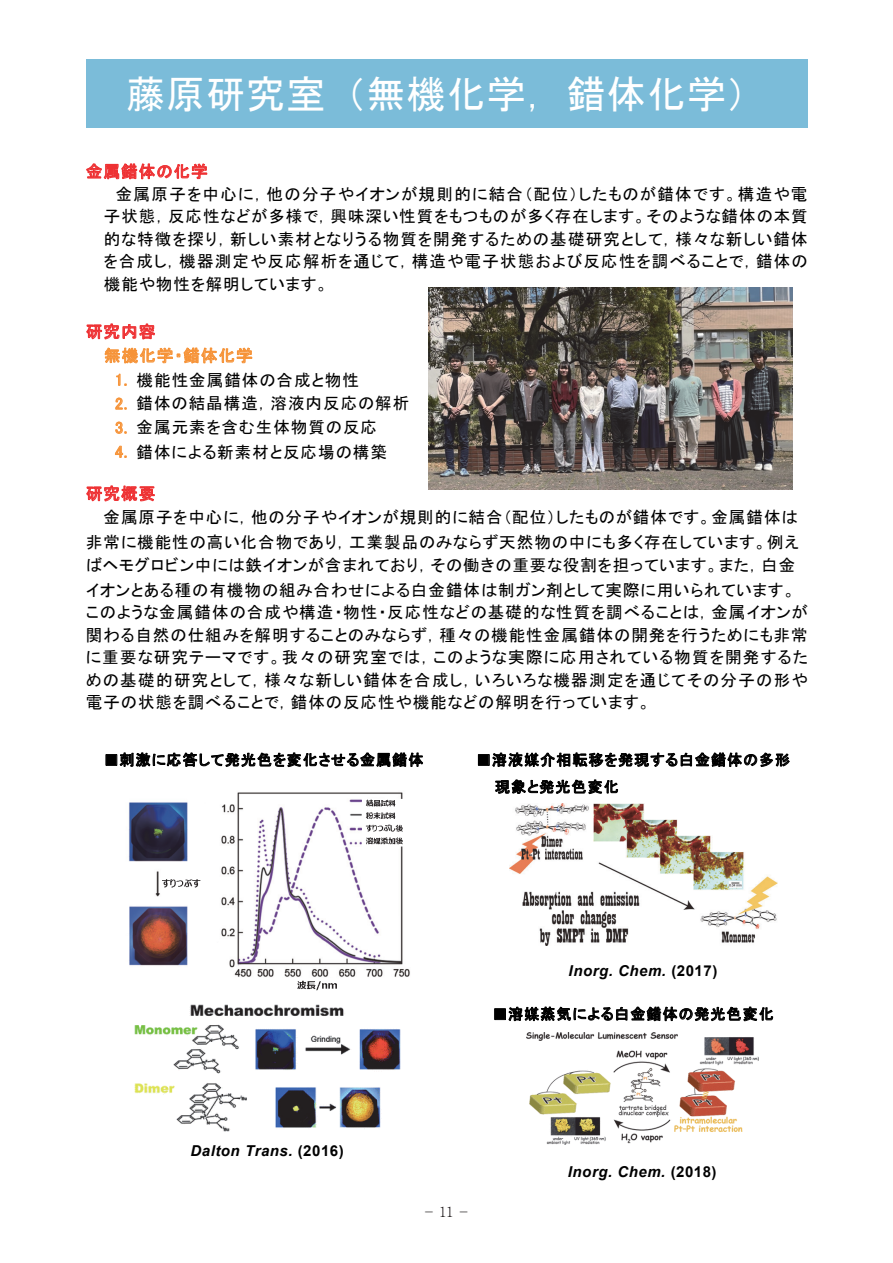
<style>
.page{position:relative;width:893px;height:1263px;background:#fff}
.page>*{position:absolute;margin:0;border:0;box-sizing:border-box;transform-origin:0 0}
.t1{font:39px "MS Gothic";letter-spacing:.03em;color:#fff}
.t2{font:16.5px "MS P Gothic";letter-spacing:.06em;color:#000}
.t3{font:16.5px "MS P Gothic";letter-spacing:.04em;color:#000}
.t4{font:16.5px "MS P Gothic";letter-spacing:.035em;color:#000}
.t5{font:16.5px "MS P Gothic";letter-spacing:.085em;color:#000}
.t6{font:16.5px/24px "MS P Gothic";letter-spacing:.07em;color:#f69338}
.t7{font:16.5px "MS P Gothic";letter-spacing:.07em;color:#ee3133}
.t8{font:15px/27px "MS P Gothic";letter-spacing:.07em;color:#000}
.t9{font:italic 700 15px "Arial";letter-spacing:.035em;color:#000}
.t10{font:300 13.8px "Ryumin Pro";color:#231f20}
.s1{color:#ee3133}
.s2{color:#f69338}
.s3{font-style:normal}
</style>
<div class="page">
<div style="left:86px;top:60px;width:721px;height:68px;background:#7bbcd9"></div>
<img style="left:128px;top:792px;width:282px;height:199px">
<img style="left:135px;top:1004px;width:265px;height:128px">
<img style="left:526px;top:1032px;width:233px;height:113px">
<img style="left:509px;top:803px;width:269px;height:143px">
<img style="left:428px;top:287px;width:364px;height:202px">
<p class="t1" style="left:126px;top:74px;width:641px">藤原研究室（無機化学，錯体化学）</p>
<p class="t7" style="left:86px;top:163px;width:123px">金属錯体の化学</p>
<p class="t5" style="left:116px;top:186px;width:693px">金属原子を中心に，他の分子やイオンが規則的に結合（配位）したものが錯体です。構造や電</p>
<p class="t3" style="left:104px;top:208px;width:705px">子状態，反応性などが多様で，興味深い性質をもつものが多く存在します。そのような錯体の本質</p>
<p class="t2" style="left:104px;top:231px;width:705px">的な特徴を探り，新しい素材となりうる物質を開発するための基礎研究として，様々な新しい錯体</p>
<p class="t2" style="left:104px;top:253px;width:706px">を合成し，機器測定や反応解析を通じて，構造や電子状態および反応性を調べることで，錯体の</p>
<p class="t2" style="left:104px;top:276px;width:226px">機能や物性を解明しています。</p>
<p class="t6" style="left:104px;top:319px;width:150px;text-indent:-18px"><span class="s1">研究内容<br></span>無機化学・錯体化学</p>
<p class="t2" style="left:115px;top:371px;width:245px"><span class="s2">1.</span> 機能性金属錯体の合成と物性</p>
<p class="t2" style="left:115px;top:395px;width:296px"><span class="s2">2.</span> 錯体の結晶構造，溶液内反応の解析</p>
<p class="t2" style="left:115px;top:419px;width:264px"><span class="s2">3.</span> 金属元素を含む生体物質の反応</p>
<p class="t2" style="left:115px;top:443px;width:273px"><span class="s2">4.</span> 錯体による新素材と反応場の構築</p>
<p class="t7" style="left:86px;top:485px;width:71px">研究概要</p>
<p class="t2" style="left:104px;top:509px;width:696px">金属原子を中心に，他の分子やイオンが規則的に結合（配位）したものが錯体です。金属錯体は</p>
<p class="t2" style="left:86px;top:533px;width:715px">非常に機能性の高い化合物であり，工業製品のみならず天然物の中にも多く存在しています。例え</p>
<p class="t4" style="left:86px;top:557px;width:711px">ばヘモグロビン中には鉄イオンが含まれており，その働きの重要な役割を担っています。また，白金</p>
<p class="t3" style="left:86px;top:581px;width:711px">イオンとある種の有機物の組み合わせによる白金錯体は制ガン剤として実際に用いられています。</p>
<p class="t2" style="left:86px;top:604px;width:724px">このような金属錯体の合成や構造・物性・反応性などの基礎的な性質を調べることは，金属イオンが</p>
<p class="t3" style="left:86px;top:627px;width:723px">関わる自然の仕組みを解明することのみならず，種々の機能性金属錯体の開発を行うためにも非常</p>
<p class="t2" style="left:86px;top:649px;width:723px">に重要な研究テーマです。我々の研究室では，このような実際に応用されている物質を開発するた</p>
<p class="t2" style="left:86px;top:672px;width:724px">めの基礎的研究として，様々な新しい錯体を合成し，いろいろな機器測定を通じてその分子の形や</p>
<p class="t3" style="left:86px;top:694px;width:566px">電子の状態を調べることで，錯体の反応性や機能などの解明を行っています。</p>
<p class="t8" style="left:104px;top:746px;width:321px">■刺激に応答して発光色を変化させる金属錯体</p>
<p class="t8" style="left:495px;top:746px;width:297px;text-indent:-19px">■溶液媒介相転移を発現する白金錯体の多形現象と発光色変化</p>
<p class="t9" style="left:190px;top:1141px;width:155px">Dalton Trans. <span class="s3">(2016)</span></p>
<p class="t9" style="left:569px;top:960px;width:150px">Inorg. Chem. <span class="s3">(2017)</span></p>
<p class="t8" style="left:492px;top:1000px;width:283px">■溶媒蒸気による白金錯体の発光色変化</p>
<p class="t10" style="left:422px;top:1201px;width:50px">－11－</p>
<p class="t9" style="left:568px;top:1162px;width:150px">Inorg. Chem. <span class="s3">(2018)</span></p>
</div>
